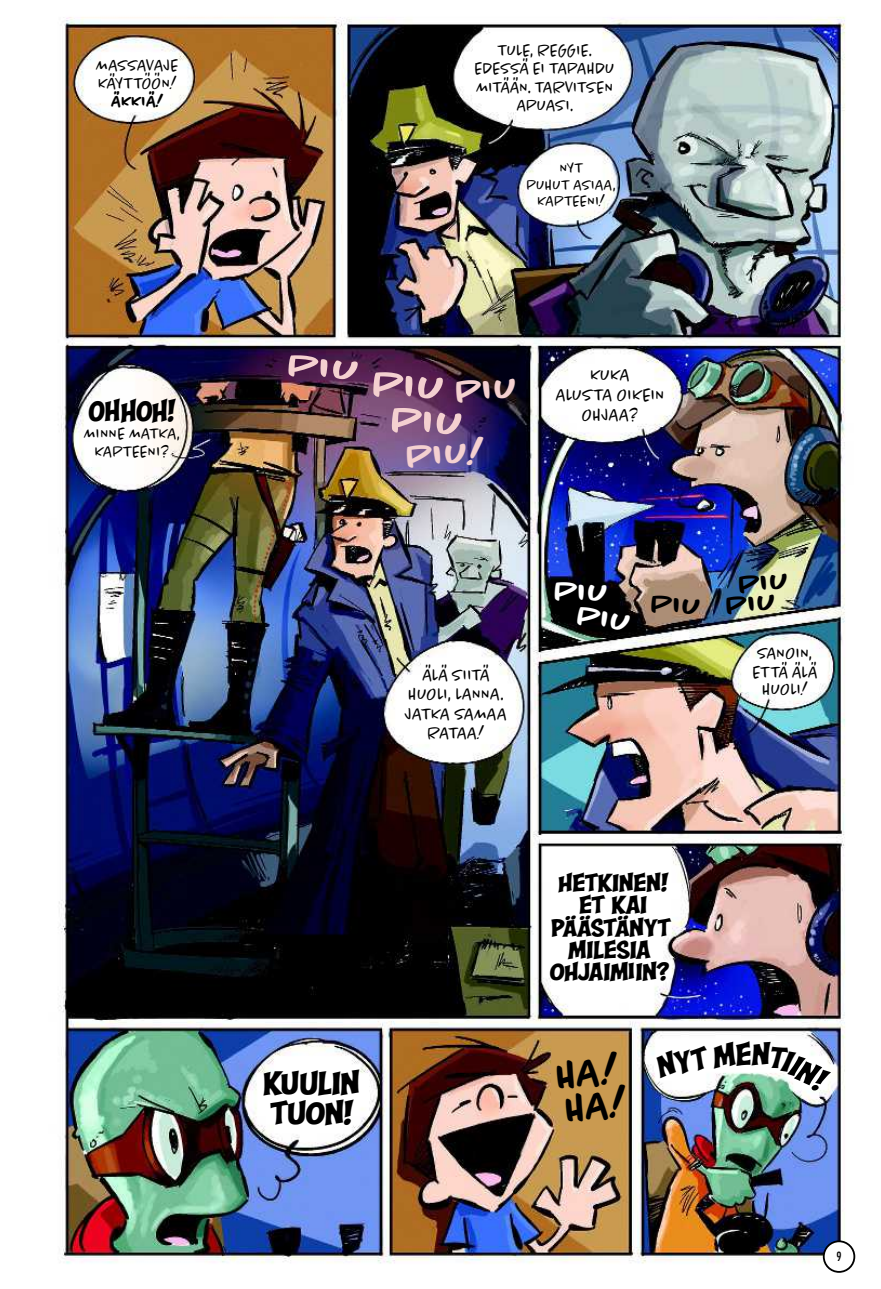
<style>
.page{position:relative;width:881px;height:1289px;background:#fff}
.page>*{position:absolute;margin:0;border:0;box-sizing:border-box;transform-origin:0 0}
.t1{font:500 45.23px/33.5px "Chantal";color:#000;scale:.9 1}
.t2{font:500 38.7px/61.9px "Chantal";color:#f4d0d0;scale:1.08 1}
.t3{font:500 38.25px "Chantal";color:#f4d0d0;scale:1.27 1}
.t4{font:700 31.05px/29.2px "CC Right In The Kisser";letter-spacing:-.04em;color:#000;scale:1.27 1}
.t5{font:700 28.57px "CC Right In The Kisser";color:#000;scale:1.16 1}
.t6{font:700 23.62px/22.3px "CC Right In The Kisser";letter-spacing:-.03em;color:#000;text-align:center;scale:1.27 1}
.t7{font:300 19.8px/19.8px "Chantal";letter-spacing:-.01em;color:#000;text-align:center;scale:.9 1}
.t8{font:300 19.57px/19.3px "Chantal";letter-spacing:-.015em;color:#000;text-align:center;scale:.9 1}
.t9{font:300 19.12px/18.9px "Chantal";letter-spacing:-.005em;color:#000;scale:.9 1}
.t10{font:300 18.9px/18.2px "Chantal";letter-spacing:-.01em;color:#000;scale:.9 1}
.t11{font:500 18.9px "Chantal";letter-spacing:.005em;color:#000;scale:.9 1}
.t12{font:300 18.22px/18px "Chantal";letter-spacing:-.005em;color:#000;text-align:center;scale:.9 1}
.t13{font:300 16.88px/16.4px "Chantal";color:#000;text-align:center;scale:.9 1}
.t14{font:500 condensed 12.38px "Futura";color:#000}
.s1{font-size:44.32px}
</style>
<div class="page">
<img style="left:59px;top:17px;width:797px;height:1256px">
<div style="left:823px;top:1241px;width:31px;height:30px;background:#fff;border-radius:50%"></div>
<div style="left:822px;top:1240px;width:32px;height:32px;border:2px solid #000;border-radius:50%"></div>
<svg style="left:391px;top:407px;width:71px;height:28px;background:#774a7a"></svg>
<svg style="left:554px;top:581px;width:76px;height:50px;background:#0b0a0a"></svg>
<svg style="left:650px;top:595px;width:50px;height:19px"></svg>
<svg style="left:725px;top:574px;width:63px;height:40px;background:#a0b6ad"></svg>
<svg style="left:655px;top:1040px;width:175px;height:53px"></svg>
<p class="t10" style="left:96px;top:56px;width:94px">MASSAVAJE<br>KÄYTTÖÖN!</p>
<p class="t11" style="left:111px;top:90px;width:59px">ÄKKIÄ!</p>
<h3 class="t5" style="left:88px;top:394px;width:77px">OHHOH!</h3>
<p class="t12" style="left:84px;top:424px;width:108px">MINNE MATKA,<br>KAPTEENI?</p>
<p class="t10" style="left:474px;top:41px;width:157px;text-align:center">TULE, REGGIE.<br>EDESSÄ EI TAPAHDU<br>MITÄÄN. TARVITSEN<br>APUASI.</p>
<p class="t13" style="left:526px;top:160px;width:101px">NYT<br>PUHUT ASIAA,<br>KAPTEENI!</p>
<h3 class="t3" style="left:290px;top:342px;width:128px;rotate:4deg">PIU <span class="s1">PIU</span></h3>
<h2 class="t2" style="left:400px;top:364px;width:110px;text-indent:54px;rotate:-4deg">PIU<br>PIU!</h2>
<p class="t7" style="left:555px;top:365px;width:123px">KUKA<br>ALUSTA OIKEIN<br>OHJAA?</p>
<p class="t8" style="left:404px;top:665px;width:115px">ÄLÄ SIITÄ<br>HUOLI, LANNA.<br>JATKA SAMAA<br>RATAA!</p>
<h3 class="t4" style="left:263px;top:1068px;width:78px">KUULIN<br>TUON!</h3>
<p class="t6" style="left:549px;top:871px;width:97px">HETKINEN!<br>ET KAI<br>PÄÄSTÄNYT<br>MILESIA<br>OHJAIMIIN?</p>
<h1 class="t1" style="left:554px;top:1058px;width:77px;rotate:-6deg">HA!<br>HA!</h1>
<p class="t9" style="left:752px;top:643px;width:73px">SANOIN,<br>ETTÄ ÄLÄ</p>
<p class="t9" style="left:761px;top:679px;width:52px">HUOLI!</p>
<p class="t14" style="left:836px;top:1248px;width:7px">9</p>
</div>
